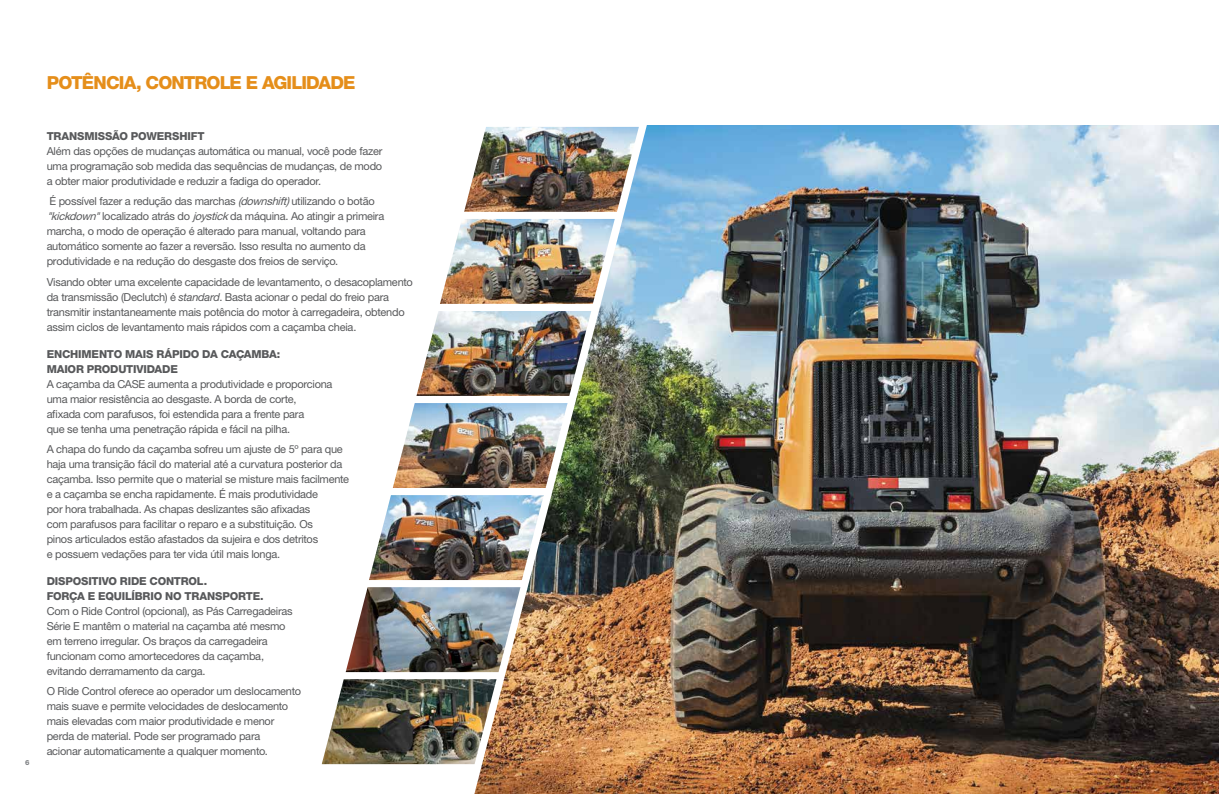
<style>
.page{position:relative;width:1219px;height:794px;background:#fff}
.page>*{position:absolute;margin:0;border:0;box-sizing:border-box;transform-origin:0 0}
.t1{font:800 18px "Helvetica Neue LT Std";letter-spacing:-.05em;color:#e58e1a}
.t2{font:11px/15px "Helvetica Neue LT Std";letter-spacing:-.025em;color:#58595b}
.t3{font:800 11px/15px "Helvetica Neue LT Std";letter-spacing:-.015em;color:#58595b}
.t4{font:800 7px "Helvetica Neue LT Std";color:#808285}
.s1{font-style:italic}
</style>
<div class="page">
<img style="left:474px;top:125px;width:745px;height:669px">
<img style="left:464px;top:127px;width:175px;height:85px">
<img style="left:416px;top:311px;width:175px;height:85px">
<img style="left:393px;top:403px;width:175px;height:85px">
<img style="left:346px;top:587px;width:174px;height:85px">
<img style="left:322px;top:679px;width:175px;height:85px">
<img style="left:369px;top:495px;width:175px;height:85px">
<img style="left:440px;top:219px;width:175px;height:85px">
<p class="t4" style="left:25px;top:758px;width:6px">6</p>
<h1 class="t1" style="left:47px;top:72px;width:310px">POTÊNCIA, CONTROLE E AGILIDADE</h1>
<p class="t3" style="left:47px;top:128px;width:159px">TRANSMISSÃO POWERSHIFT</p>
<p class="t2" style="left:47px;top:143px;width:337px;text-align:justify">Além das opções de mudanças automática ou manual, você pode fazer uma programação sob medida das sequências de mudanças, de modo a obter maior produtividade e reduzir a fadiga do operador.</p>
<p class="t2" style="left:47px;top:194px;width:339px">É possível fazer a redução das marchas <span class="s1">(downshift)</span> utilizando o botão <span class="s1">"kickdown"</span>localizado atrás do <span class="s1">joystick</span>da máquina. Ao atingir a primeira marcha, o modo de operação é alterado para manual, voltando para automático somente ao fazer a reversão. Isso resulta no aumento da produtividade e na redução do desgaste dos freios de serviço.</p>
<p class="t2" style="left:47px;top:274px;width:368px">Visando obter uma excelente capacidade de levantamento, o desacoplamento da transmissão (Declutch) é <span class="s1">standard</span>. Basta acionar o pedal do freio para transmitir instantaneamente mais potência do motor à carregadeira, obtendo assim ciclos de levantamento mais rápidos com a caçamba cheia.</p>
<p class="t3" style="left:47px;top:346px;width:235px">ENCHIMENTO MAIS RÁPIDO DA CAÇAMBA:<br>MAIOR PRODUTIVIDADE</p>
<p class="t2" style="left:47px;top:376px;width:287px">A caçamba da CASE aumenta a produtividade e proporciona uma maior resistência ao desgaste. A borda de corte, afixada com parafusos, foi estendida para a frente para<br>que se tenha uma penetração rápida e fácil na pilha.</p>
<p class="t2" style="left:47px;top:442px;width:304px">A chapa do fundo da caçamba sofreu um ajuste de 5º para que haja uma transição fácil do material até a curvatura posterior da caçamba. Isso permite que o material se misture mais facilmente e a caçamba se encha rapidamente. É mais produtividade<br>por hora trabalhada. As chapas deslizantes são afixadas<br>com parafusos para facilitar o reparo e a substituição. Os<br>pinos articulados estão afastados da sujeira e dos detritos<br>e possuem vedações para ter vida útil mais longa.</p>
<p class="t3" style="left:47px;top:573px;width:219px">DISPOSITIVO RIDE CONTROL.<br>FORÇA E EQUILÍBRIO NO TRANSPORTE.</p>
<p class="t2" style="left:47px;top:603px;width:248px">Com o Ride Control (opcional), as Pás Carregadeiras Série E mantêm o material na caçamba até mesmo em terreno irregular. Os braços da carregadeira funcionam como amortecedores da caçamba, evitando derramamento da carga.</p>
<p class="t2" style="left:47px;top:684px;width:256px">O Ride Control oferece ao operador um deslocamento mais suave e permite velocidades de deslocamento mais elevadas com maior produtividade e menor perda de material. Pode ser programado para<br>acionar automaticamente a qualquer momento.</p>
</div>
